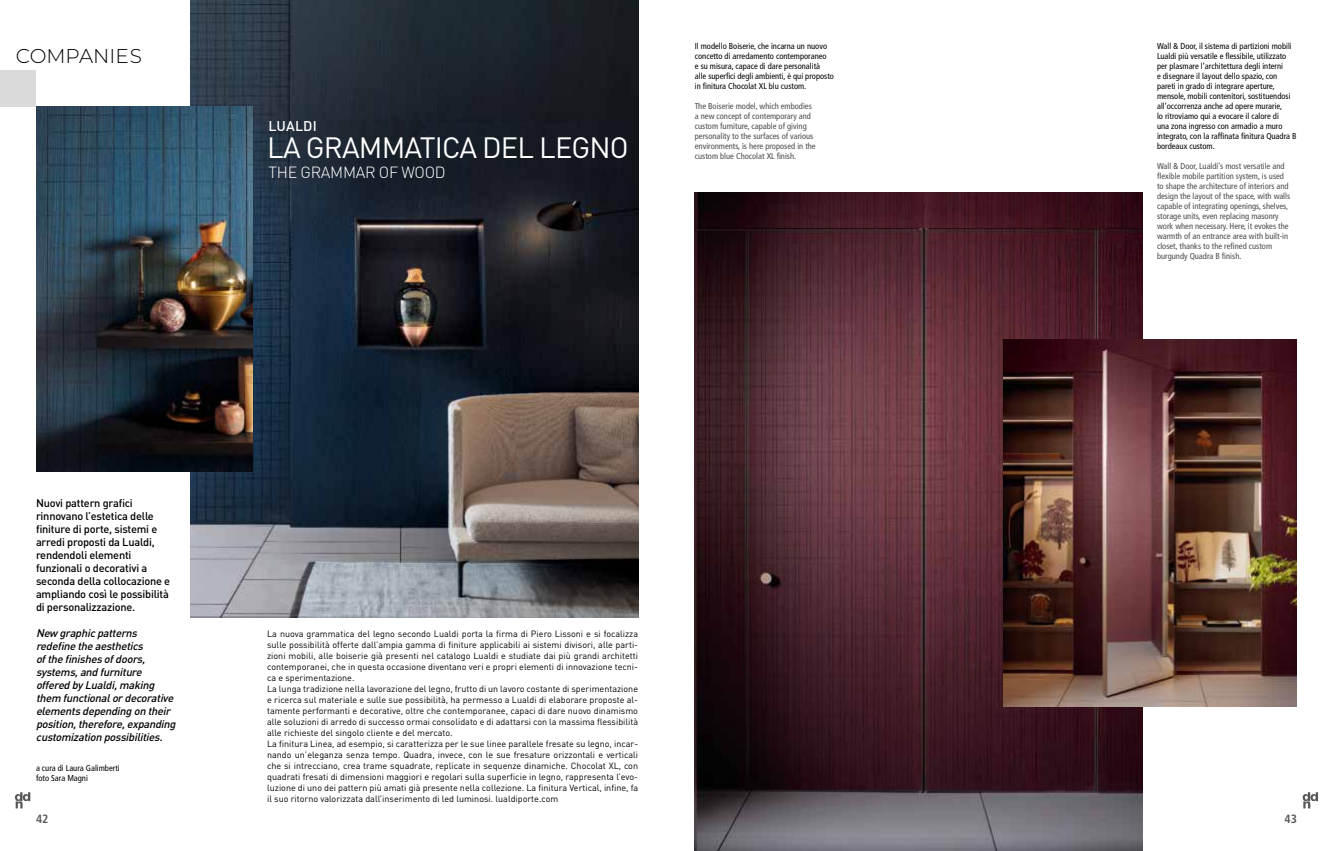
<style>
.page{position:relative;width:1333px;height:851px;background:#fff}
.page>*{position:absolute;margin:0;border:0;box-sizing:border-box;transform-origin:0 0}
.t1{font:29px "DIN Pro";letter-spacing:-.03em;color:#fff}
.t2{font:300 20px "Montserrat";color:#000}
.t3{font:300 16px "DIN Pro";letter-spacing:-.02em;color:#fff}
.t4{font:500 14px "DIN Pro";letter-spacing:.01em;color:#fff}
.t5{font:700 condensed 12px "Frutiger LT Std";color:#575756}
.t6{font:italic 500 11px/13px "DIN Pro";color:#000}
.t7{font:500 11px/13px "DIN Pro";letter-spacing:-.02em;color:#000}
.t8{font:9px/11px "DIN Pro";color:#000}
.t9{font:condensed 8.5px/10px "Frutiger LT Std";color:#000}
.t10{font:condensed 8.5px/10px "Frutiger LT Std";color:#4a4a49}
</style>
<div class="page">
<svg style="left:15px;top:792px;width:15px;height:16px"></svg>
<div style="left:0;top:71px;width:36px;height:36px;background:#dadada"></div>
<img style="left:190px;top:0;width:448px;height:617px">
<img style="left:36px;top:107px;width:217px;height:364px">
<svg style="left:1302px;top:792px;width:15px;height:16px"></svg>
<img style="left:694px;top:193px;width:448px;height:657px">
<img style="left:1002px;top:339px;width:294px;height:367px">
<h2 class="t2" style="left:16px;top:43px;width:128px">COMPANIES</h2>
<h3 class="t4" style="left:268px;top:116px;width:50px">LUALDI</h3>
<h1 class="t1" style="left:267px;top:127px;width:363px">LA GRAMMATICA DEL LEGNO</h1>
<h3 class="t3" style="left:268px;top:161px;width:178px">THE GRAMMAR OF WOOD</h3>
<p class="t9" style="left:694px;top:41px;width:141px">Il modello Boiserie, che incarna un nuovo concetto di arredamento contemporaneo<br>e su misura, capace di dare personalità<br>alle superfici degli ambienti, è qui proposto in finitura Chocolat XL blu custom.</p>
<p class="t10" style="left:694px;top:101px;width:122px">The Boiserie model, which embodies a new concept of contemporary and custom furniture, capable of giving personality to the surfaces of various environments, is here proposed in the custom blue Chocolat XL finish.</p>
<p class="t7" style="left:36px;top:496px;width:136px">Nuovi pattern grafici rinnovano l’estetica delle finiture di porte, sistemi e arredi proposti da Lualdi, rendendoli elementi funzionali o decorativi a seconda della collocazione e ampliando così le possibilità di personalizzazione.</p>
<p class="t6" style="left:36px;top:626px;width:144px">New graphicpatterns redefinetheaesthetics ofthefinishesofdoors, systems,andfurniture offeredbyLualdi,making them functionalordecorative elementsdependingontheir position,therefore,expanding customizationpossibilities.</p>
<p class="t9" style="left:36px;top:763px;width:85px">a cura di Laura Galimberti foto Sara Magni</p>
<h3 class="t5" style="left:36px;top:811px;width:14px">42</h3>
<p class="t8" style="left:267px;top:627px;width:372px">La nuova grammatica del legno secondo Lualdi porta la firma di Piero Lissoni e si focalizza sulle possibilità offerte dall’ampia gamma di finiture applicabili ai sistemi divisori, alle parti&shy;zioni mobili, alle boiserie già presenti nel catalogo Lualdi e studiate dai più grandi architetti contemporanei, che in questa occasione diventano veri e propri elementi di innovazione tecni&shy;ca e sperimentazione.<br>La lunga tradizione nella lavorazione del legno, frutto di un lavoro costante di sperimentazione e ricerca sul materiale e sulle sue possibilità, ha permesso a Lualdi di elaborare proposte al&shy;tamente performanti e decorative, oltre che contemporanee, capaci di dare nuovo dinamismo alle soluzioni di arredo di successo ormai consolidato e di adattarsi con la massima flessibilità alle richieste del singolo cliente e del mercato.<br>La finitura Linea, ad esempio, si caratterizza per le sue linee parallele fresate su legno, incar&shy;nando un’eleganza senza tempo. Quadra, invece, con le sue fresature orizzontali e verticali che si intrecciano, crea trame squadrate, replicate in sequenze dinamiche. Chocolat XL, con quadrati fresati di dimensioni maggiori e regolari sulla superficie in legno, rappresenta l’evo&shy;luzione di uno dei pattern più amati già presente nella collezione. La finitura Vertical, infine, fa il suo ritorno valorizzata dall’inserimento di led luminosi. lualdiporte.com</p>
<p class="t9" style="left:1156px;top:41px;width:141px">Wall &amp; Door, il sistema di partizioni mobili Lualdi più versatile e flessibile, utilizzato per plasmare l’architettura degli interni<br>e disegnare il layout dello spazio, con pareti in grado di integrare aperture, mensole, mobili contenitori, sostituendosi all’occorrenza anche ad opere murarie,<br>lo ritroviamo qui a evocare il calore di<br>una zona ingresso con armadio a muro integrato, con la raffinata finitura Quadra B bordeaux custom.</p>
<p class="t10" style="left:1156px;top:161px;width:135px">Wall &amp; Door, Lualdi’s most versatile and flexible mobile partition system, is used to shape the architecture of interiors and design the layout of the space, with walls capable of integrating openings, shelves, storage units, even replacing masonry work when necessary. Here, it evokes the warmth of an entrance area with built-in closet, thanks to the refined custom burgundy Quadra B finish.</p>
<h3 class="t5" style="left:1284px;top:811px;width:14px">43</h3>
</div>
